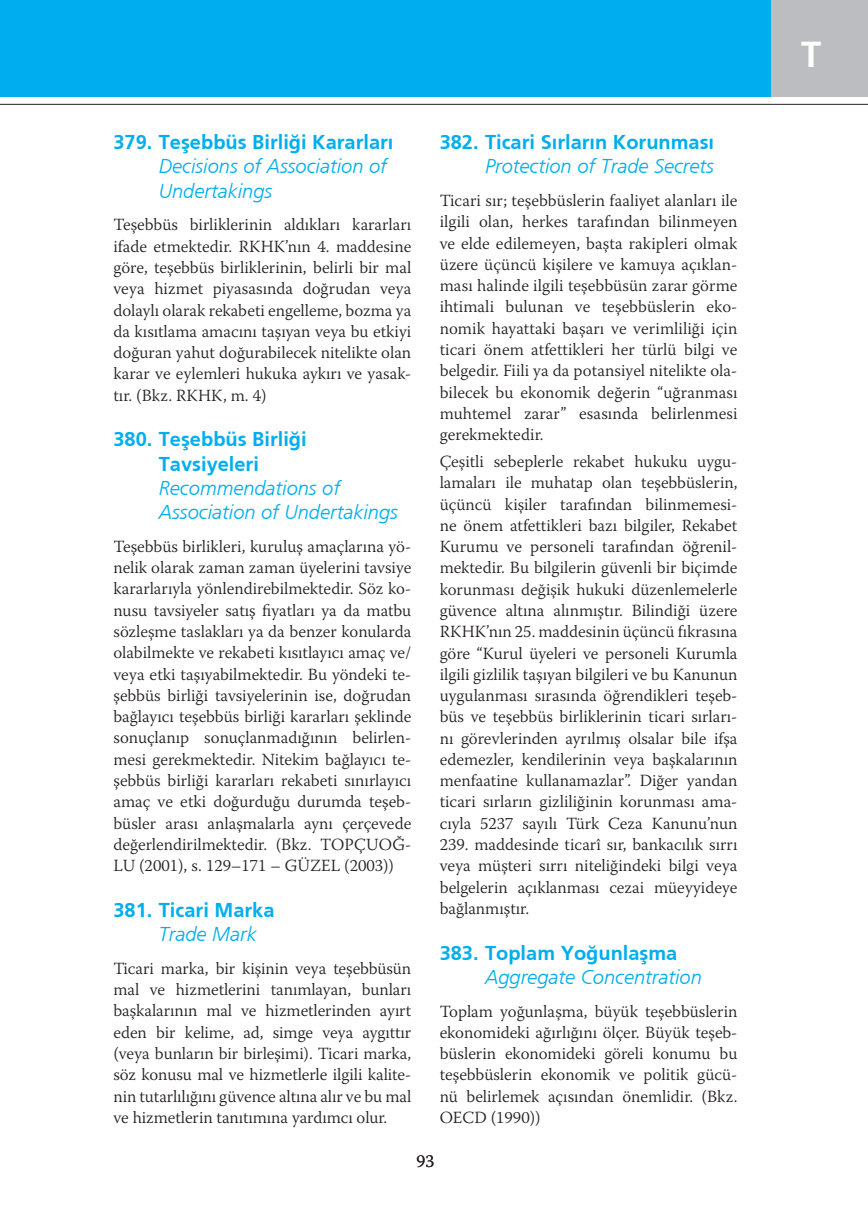
<style>
.page{position:relative;width:868px;height:1225px;background:#fff}
.page>*{position:absolute;margin:0;border:0;box-sizing:border-box;transform-origin:0 0}
.t1{font:700 36px "Frutiger";color:#fff}
.t2{font:italic 300 20px/24.2px "Frutiger";color:#00aeef}
.t3{font:700 20px/24.2px "Frutiger";color:#00aeef;text-align:center}
.t4{font:300 18px "Warnock Pro";color:#231f20}
.t5{font:300 17px/21.2px "Warnock Pro";color:#231f20;text-align:justify}
</style>
<div class="page">
<div style="left:0;top:0;width:867px;height:96px;background:#00aeef"></div>
<hr style="left:0;top:104px;width:867px;height:1px;background:#231f20">
<div style="left:771px;top:0;width:96px;height:96px;background:#bcbdc0"></div>
<p class="t3" style="left:113px;top:130px;width:281px">379. Teşebbüs Birliği Kararları</p>
<p class="t2" style="left:159px;top:154px;width:229px">Decisions of Association of<br>Undertakings</p>
<p class="t5" style="left:113px;top:214px;width:299px">Teşebbüs birliklerinin aldıkları kararları ifade etmektedir. RKHK’nın 4. maddesine göre, teşebbüs birliklerinin, belirli bir mal veya hizmet piyasasında doğrudan veya dolaylı olarak rekabeti engelleme, bozma ya da kısıtlama amacını taşıyan veya bu etkiyi doğuran yahut doğurabilecek nitelikte olan karar ve eylemleri hukuka aykırı ve yasak&shy;tır. (Bkz. RKHK, m. 4)</p>
<p class="t3" style="left:113px;top:427px;width:195px">380. Teşebbüs Birliği<br>Tavsiyeleri</p>
<p class="t2" style="left:159px;top:476px;width:240px">Recommendations of<br>Association of Undertakings</p>
<p class="t5" style="left:113px;top:535px;width:299px">Teşebbüs birlikleri, kuruluş amaçlarına yö&shy;nelik olarak zaman zaman üyelerini tavsiye kararlarıyla yönlendirebilmektedir. Söz ko&shy;nusu tavsiyeler satış fiyatları ya da matbu sözleşme taslakları ya da benzer konularda olabilmekte ve rekabeti kısıtlayıcı amaç ve/ veya etki taşıyabilmektedir. Bu yöndeki te&shy;şebbüs birliği tavsiyelerinin ise, doğrudan bağlayıcı teşebbüs birliği kararları şeklinde sonuçlanıp sonuçlanmadığının belirlen&shy;mesi gerekmektedir. Nitekim bağlayıcı te&shy;şebbüs birliği kararları rekabeti sınırlayıcı amaç ve etki doğurduğu durumda teşeb&shy;büsler arası anlaşmalarla aynı çerçevede değerlendirilmektedir. (Bkz. TOPÇUOĞ-LU (2001), s. 129–171 – GÜZEL (2003))</p>
<p class="t3" style="left:113px;top:897px;width:162px">381. Ticari Marka</p>
<p class="t2" style="left:159px;top:922px;width:99px">Trade Mark</p>
<p class="t5" style="left:113px;top:957px;width:299px">Ticari marka, bir kişinin veya teşebbüsün mal ve hizmetlerini tanımlayan, bunları başkalarının mal ve hizmetlerinden ayırt eden bir kelime, ad, simge veya aygıttır (veya bunların bir birleşimi). Ticari marka, söz konusu mal ve hizmetlerle ilgili kalite&shy;nin tutarlılığını güvence altına alır ve bu mal ve hizmetlerin tanıtımına yardımcı olur.</p>
<p class="t3" style="left:439px;top:130px;width:276px">382. Ticari Sırların Korunması</p>
<p class="t2" style="left:485px;top:154px;width:230px">Protection of Trade Secrets</p>
<p class="t5" style="left:439px;top:190px;width:299px">Ticari sır; teşebbüslerin faaliyet alanları ile ilgili olan, herkes tarafından bilinmeyen ve elde edilemeyen, başta rakipleri olmak üzere üçüncü kişilere ve kamuya açıklan&shy;ması halinde ilgili teşebbüsün zarar görme ihtimali bulunan ve teşebbüslerin eko&shy;nomik hayattaki başarı ve verimliliği için ticari önem atfettikleri her türlü bilgi ve belgedir. Fiili ya da potansiyel nitelikte ola&shy;bilecek bu ekonomik değerin “uğranması muhtemel zarar” esasında belirlenmesi gerekmektedir.</p>
<p class="t5" style="left:439px;top:450px;width:299px">Çeşitli sebeplerle rekabet hukuku uygu&shy;lamaları ile muhatap olan teşebbüslerin, üçüncü kişiler tarafından bilinmemesi&shy;ne önem atfettikleri bazı bilgiler, Rekabet Kurumu ve personeli tarafından öğrenil&shy;mektedir. Bu bilgilerin güvenli bir biçimde korunması değişik hukuki düzenlemelerle güvence altına alınmıştır. Bilindiği üzere RKHK’nın 25. maddesinin üçüncü fıkrasına göre “Kurul üyeleri ve personeli Kurumla ilgili gizlilik taşıyan bilgileri ve bu Kanunun uygulanması sırasında öğrendikleri teşeb&shy;büs ve teşebbüs birliklerinin ticari sırları&shy;nı görevlerinden ayrılmış olsalar bile ifşa edemezler, kendilerinin veya başkalarının menfaatine kullanamazlar”. Diğer yandan ticari sırların gizliliğinin korunması ama&shy;cıyla 5237 sayılı Türk Ceza Kanunu’nun 239. maddesinde ticarî sır, bankacılık sırrı veya müşteri sırrı niteliğindeki bilgi veya belgelerin açıklanması cezai müeyyideye bağlanmıştır.</p>
<p class="t3" style="left:439px;top:940px;width:239px">383. Toplam Yoğunlaşma</p>
<p class="t2" style="left:485px;top:964px;width:218px">Aggregate Concentration</p>
<p class="t5" style="left:439px;top:1000px;width:299px">Toplam yoğunlaşma, büyük teşebbüslerin ekonomideki ağırlığını ölçer. Büyük teşeb&shy;büslerin ekonomideki göreli konumu bu teşebbüslerin ekonomik ve politik gücü&shy;nü belirlemek açısından önemlidir. (Bkz.<br>OECD (1990))</p>
<p class="t4" style="left:416px;top:1149px;width:19px">93</p>
<h1 class="t1" style="left:801px;top:33px;width:22px">T</h1>
</div>
